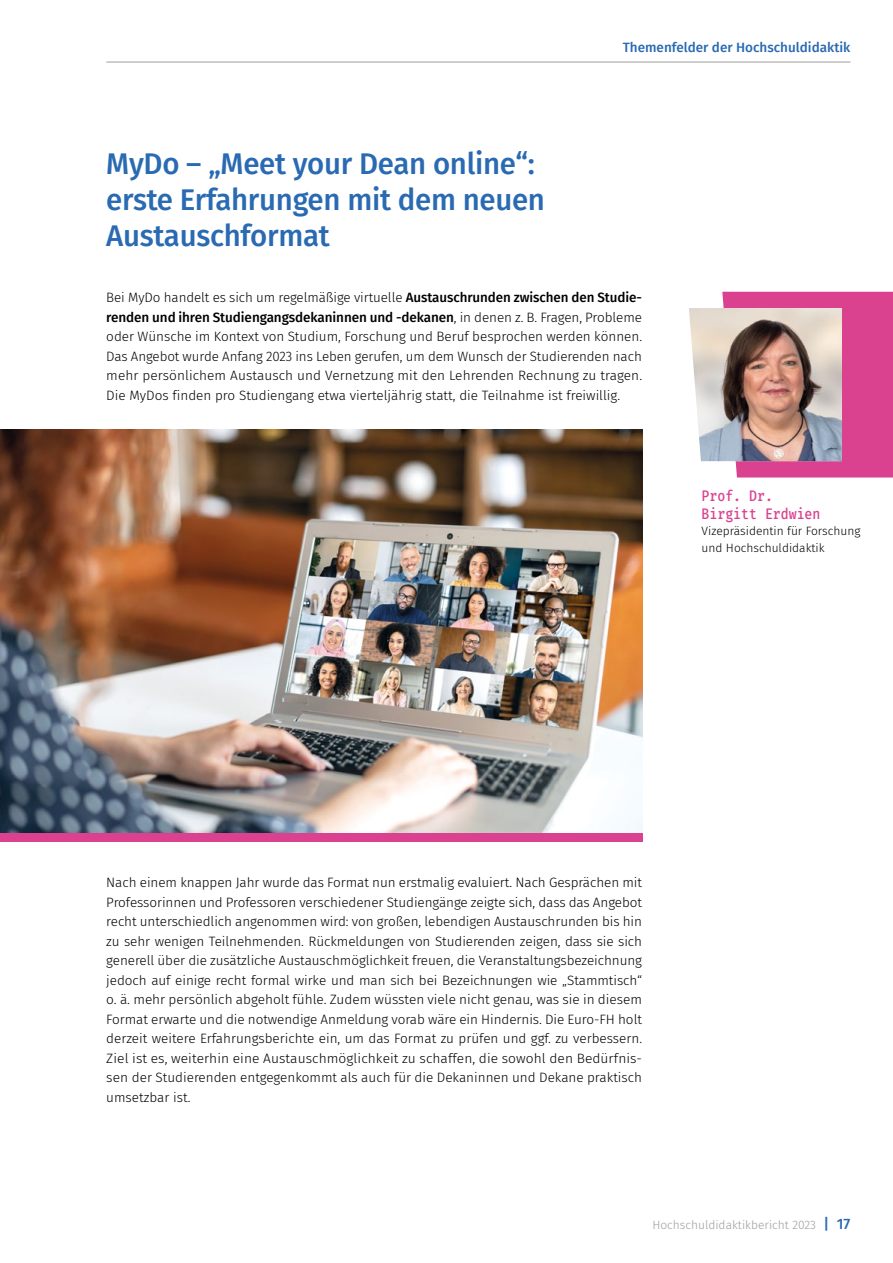
<style>
.page{position:relative;width:893px;height:1263px;background:#fff}
.page>*{position:absolute;margin:0;border:0;box-sizing:border-box;transform-origin:0 0}
.t1{font:500 30px/36px "Fira Sans";letter-spacing:-.01em;color:#2a6ab2}
.t2{font:500 15px/18px "Fira Mono";color:#da4290;scale:.88 1}
.t3{font:300 13.5px/19.5px "Fira Sans";color:#000;text-align:justify}
.t4{font:500 13.5px "Fira Sans";color:#2a6ab2}
.t5{font:300 12px/16.5px "Fira Sans";color:#000}
.t6{font:300 12px "Fira Sans";color:#9d9d9c}
.s1{font-weight:500}
.s2{font-weight:500;font-size:15px;color:#2a6ab2}
</style>
<div class="page">
<hr style="left:106px;top:62px;width:744px;height:1px;background:#9d9d9c">
<img style="left:0;top:429px;width:642px;height:404px">
<div style="left:0;top:833px;width:642px;height:9px;background:#da4290"></div>
<svg style="left:701px;top:292px;width:192px;height:185px;background:#dc4f97"></svg>
<img style="left:689px;top:308px;width:153px;height:153px">
<h1 class="t1" style="left:106px;top:144px;width:440px">MyDo – „Meet your Dean online“: erste Erfahrungen mit dem neuen<br>Austauschformat</h1>
<p class="t4" style="left:623px;top:36px;width:229px">Themenfelder der Hochschuldidaktik</p>
<p class="t3" style="left:106px;top:288px;width:537px">Bei MyDo handelt es sich um regelmäßige virtuelle <span class="s1">Austauschrunden zwischen den Studie&shy;renden und ihren Studiengangsdekaninnen und ‑dekanen</span>, in denen z. B. Fragen, Probleme oder Wünsche im Kontext von Studium, Forschung und Beruf besprochen werden können.<br>Das Angebot wurde Anfang 2023 ins Leben gerufen, um dem Wunsch der Studierenden nach mehr persönlichem Austausch und Vernetzung mit den Lehrenden Rechnung zu tragen.<br>Die MyDos finden pro Studiengang etwa vierteljährig statt, die Teilnahme ist freiwillig.</p>
<p class="t2" style="left:702px;top:487px;width:137px">Prof. Dr.<br>Birgitt Erdwien</p>
<p class="t5" style="left:702px;top:523px;width:160px">Vizepräsidentin für Forschung und Hochschuldidaktik</p>
<p class="t3" style="left:106px;top:873px;width:537px">Nach einem knappen Jahr wurde das Format nun erstmalig evaluiert. Nach Gesprächen mit Professorinnen und Professoren verschiedener Studiengänge zeigte sich, dass das Angebot recht unterschiedlich angenommen wird: von großen, lebendigen Austauschrunden bis hin zu sehr wenigen Teilnehmenden. Rückmeldungen von Studierenden zeigen, dass sie sich generell über die zusätzliche Austauschmöglichkeit freuen, die Veranstaltungsbezeichnung jedoch auf einige recht formal wirke und man sich bei Bezeichnungen wie „Stammtisch“ o. ä. mehr persönlich abgeholt fühle. Zudem wüssten viele nicht genau, was sie in diesem Format erwarte und die notwendige Anmeldung vorab wäre ein Hindernis. Die Euro-FH holt derzeit weitere Erfahrungsberichte ein, um das Format zu prüfen und ggf. zu verbessern.<br>Ziel ist es, weiterhin eine Austauschmöglichkeit zu schaffen, die sowohl den Bedürfnis&shy;sen der Studierenden entgegenkommt als auch für die Dekaninnen und Dekane praktisch umsetzbar ist.</p>
<p class="t6" style="left:652px;top:1216px;width:200px">Hochschuldidaktikbericht 2023 <span class="s2">| 17</span></p>
</div>
